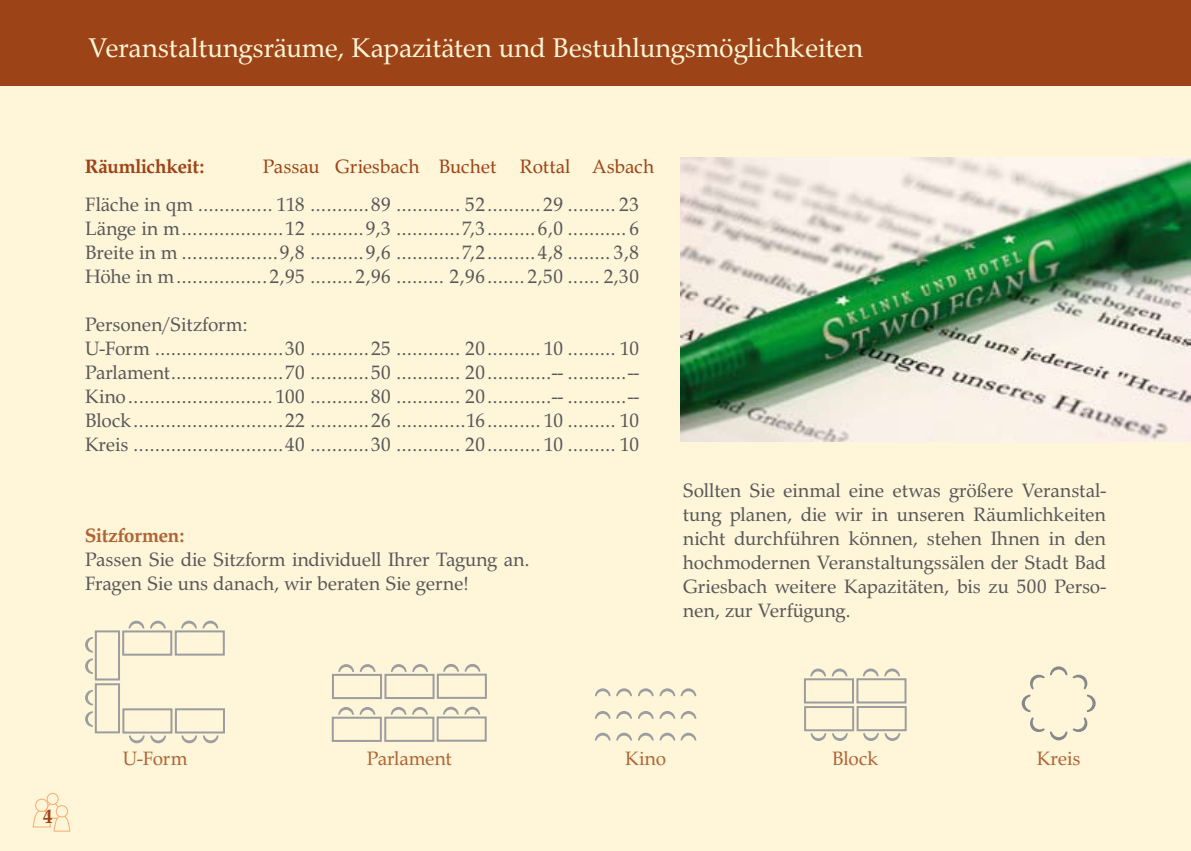
<style>
.page{position:relative;width:1191px;height:851px;background:#fff}
.page>*{position:absolute;margin:0;border:0;box-sizing:border-box;transform-origin:0 0}
.t1{font:28px "Palladio";color:#fff5d8}
.t2{font:20px/24px "Palladio";color:#58585a}
.t3{font:20px "Palladio";letter-spacing:-.005em;color:#9c4417}
.t4{font:20px "Palladio";letter-spacing:-.005em;color:#ae6435}
.t5{font:700 20px "Palladio";color:#9c4417}
.t6{font:700 20px "Palladio";color:#ae6435}
</style>
<div class="page">
<div style="left:0;top:0;width:1191px;height:850px;background:#fff5d8"></div>
<div style="left:47px;top:792px;width:12px;height:12px;border:1px solid #f6ad6e;border-radius:50%"></div>
<div style="left:35px;top:798px;width:13px;height:13px;border:1px solid #f6ad6e;border-radius:50%"></div>
<svg style="left:32px;top:801px;width:39px;height:31px"></svg>
<div style="left:56px;top:805px;width:12px;height:11px;background:#fff5d8;border-radius:50%"></div>
<div style="left:56px;top:805px;width:12px;height:12px;border:1px solid #f6ad6e;border-radius:50%"></div>
<div style="left:0;top:0;width:1191px;height:85px;background:#9c4417"></div>
<svg style="left:181px;top:620px;width:16px;height:9px"></svg>
<div style="left:175px;top:630px;width:50px;height:25px;background:#fff5d8;border:2px solid #9c9d9f"></div>
<svg style="left:203px;top:620px;width:15px;height:9px"></svg>
<svg style="left:129px;top:620px;width:15px;height:9px"></svg>
<div style="left:122px;top:630px;width:50px;height:25px;background:#fff5d8;border:2px solid #9c9d9f"></div>
<svg style="left:150px;top:620px;width:16px;height:9px"></svg>
<svg style="left:85px;top:658px;width:8px;height:16px"></svg>
<div style="left:95px;top:630px;width:25px;height:50px;background:#fff5d8;border:2px solid #9c9d9f"></div>
<svg style="left:85px;top:637px;width:8px;height:15px"></svg>
<svg style="left:85px;top:711px;width:8px;height:15px"></svg>
<div style="left:95px;top:683px;width:25px;height:50px;background:#fff5d8;border:2px solid #9c9d9f"></div>
<svg style="left:85px;top:689px;width:8px;height:16px"></svg>
<div style="left:122px;top:708px;width:50px;height:25px;background:#fff5d8;border:2px solid #9c9d9f"></div>
<svg style="left:129px;top:735px;width:37px;height:8px"></svg>
<svg style="left:203px;top:733px;width:15px;height:10px"></svg>
<div style="left:175px;top:708px;width:50px;height:25px;background:#fff5d8;border:2px solid #9c9d9f"></div>
<svg style="left:181px;top:733px;width:16px;height:10px"></svg>
<svg style="left:391px;top:664px;width:15px;height:8px"></svg>
<div style="left:384px;top:673px;width:50px;height:26px;background:#fff5d8;border:2px solid #9c9d9f"></div>
<svg style="left:412px;top:664px;width:16px;height:8px"></svg>
<svg style="left:338px;top:664px;width:16px;height:8px"></svg>
<div style="left:332px;top:673px;width:50px;height:26px;background:#fff5d8;border:2px solid #9c9d9f"></div>
<svg style="left:360px;top:664px;width:15px;height:8px"></svg>
<svg style="left:443px;top:664px;width:16px;height:8px"></svg>
<div style="left:437px;top:673px;width:50px;height:25px;background:#fff5d8;border:2px solid #9c9d9f"></div>
<svg style="left:465px;top:664px;width:15px;height:8px"></svg>
<svg style="left:391px;top:707px;width:15px;height:8px"></svg>
<div style="left:384px;top:716px;width:50px;height:25px;background:#fff5d8;border:2px solid #9c9d9f"></div>
<svg style="left:412px;top:707px;width:16px;height:8px"></svg>
<svg style="left:338px;top:707px;width:16px;height:8px"></svg>
<div style="left:332px;top:716px;width:50px;height:25px;background:#fff5d8;border:2px solid #9c9d9f"></div>
<svg style="left:360px;top:707px;width:15px;height:8px"></svg>
<div style="left:436px;top:716px;width:51px;height:25px;background:#fff5d8;border:2px solid #9c9d9f"></div>
<svg style="left:443px;top:706px;width:37px;height:9px"></svg>
<svg style="left:595px;top:688px;width:15px;height:9px"></svg>
<svg style="left:616px;top:688px;width:16px;height:9px"></svg>
<svg style="left:638px;top:688px;width:15px;height:9px"></svg>
<svg style="left:659px;top:688px;width:37px;height:9px"></svg>
<svg style="left:595px;top:711px;width:15px;height:8px"></svg>
<svg style="left:616px;top:711px;width:16px;height:8px"></svg>
<svg style="left:638px;top:711px;width:15px;height:8px"></svg>
<svg style="left:659px;top:711px;width:37px;height:8px"></svg>
<svg style="left:595px;top:732px;width:15px;height:9px"></svg>
<svg style="left:616px;top:732px;width:16px;height:9px"></svg>
<svg style="left:638px;top:732px;width:15px;height:9px"></svg>
<svg style="left:659px;top:732px;width:37px;height:9px"></svg>
<svg style="left:863px;top:668px;width:15px;height:9px"></svg>
<div style="left:856px;top:678px;width:50px;height:25px;background:#fff5d8;border:2px solid #9c9d9f"></div>
<svg style="left:884px;top:668px;width:16px;height:9px"></svg>
<div style="left:804px;top:678px;width:50px;height:25px;background:#fff5d8;border:2px solid #9c9d9f"></div>
<svg style="left:810px;top:668px;width:37px;height:9px"></svg>
<svg style="left:832px;top:731px;width:15px;height:10px"></svg>
<div style="left:804px;top:706px;width:50px;height:25px;background:#fff5d8;border:2px solid #9c9d9f"></div>
<svg style="left:810px;top:731px;width:16px;height:10px"></svg>
<svg style="left:884px;top:731px;width:16px;height:9px"></svg>
<div style="left:856px;top:706px;width:50px;height:25px;background:#fff5d8;border:2px solid #9c9d9f"></div>
<svg style="left:863px;top:731px;width:15px;height:9px"></svg>
<svg style="left:1021px;top:666px;width:74px;height:74px"></svg>
<img style="left:680px;top:157px;width:511px;height:284px">
<h1 class="t1" style="left:88px;top:31px;width:776px">Veranstaltungsräume, Kapazitäten und Bestuhlungsmöglichkeiten</h1>
<p class="t5" style="left:85px;top:154px;width:121px">Räumlichkeit:</p>
<p class="t3" style="left:263px;top:154px;width:393px">Passau Griesbach Buchet Rottal Asbach</p>
<p class="t2" style="left:85px;top:192px;width:556px;text-align:justify">Fläche in qm .............. 118 ...........89 ............ 52..........29 ......... 23<br>Länge in m...................12 ..........9,3 ............7,3.........6,0 ...........6<br>Breite in m ..................9,8 ..........9,6 ............7,2.........4,8 ........ 3,8<br>Höhe in m.................2,95 ........2,96 ......... 2,96....... 2,50 ...... 2,30</p>
<p class="t2" style="left:85px;top:312px;width:556px">Personen/Sitzform:<br>U-Form ........................30 ...........25 ............ 20.......... 10 ......... 10<br>Parlament.....................70 ...........50 ............ 20............-- ...........-- Kino........................... 100 ...........80 ............ 20............-- ...........-- Block............................22 ...........26 .............16.......... 10 ......... 10<br>Kreis ............................40 ...........30 ............ 20.......... 10 ......... 10</p>
<p class="t6" style="left:85px;top:523px;width:101px">Sitzformen:</p>
<p class="t2" style="left:85px;top:547px;width:446px">Passen Sie die Sitzform individuell Ihrer Tagung an.<br>Fragen Sie uns danach, wir beraten Sie gerne!</p>
<p class="t2" style="left:683px;top:478px;width:425px;text-align:justify">Sollten Sie einmal eine etwas größere Veranstal&shy;tung planen, die wir in unseren Räumlichkeiten nicht durchführen können, stehen Ihnen in den hochmodernen Veranstaltungssälen der Stadt Bad Griesbach weitere Kapazitäten, bis zu 500 Perso&shy;nen, zur Verfügung.</p>
<p class="t5" style="left:43px;top:803px;width:12px">4</p>
<p class="t4" style="left:123px;top:746px;width:66px">U-Form</p>
<p class="t4" style="left:367px;top:746px;width:87px">Parlament</p>
<p class="t4" style="left:625px;top:746px;width:42px">Kino</p>
<p class="t4" style="left:832px;top:746px;width:48px">Block</p>
<p class="t4" style="left:1037px;top:746px;width:45px">Kreis</p>
</div>
